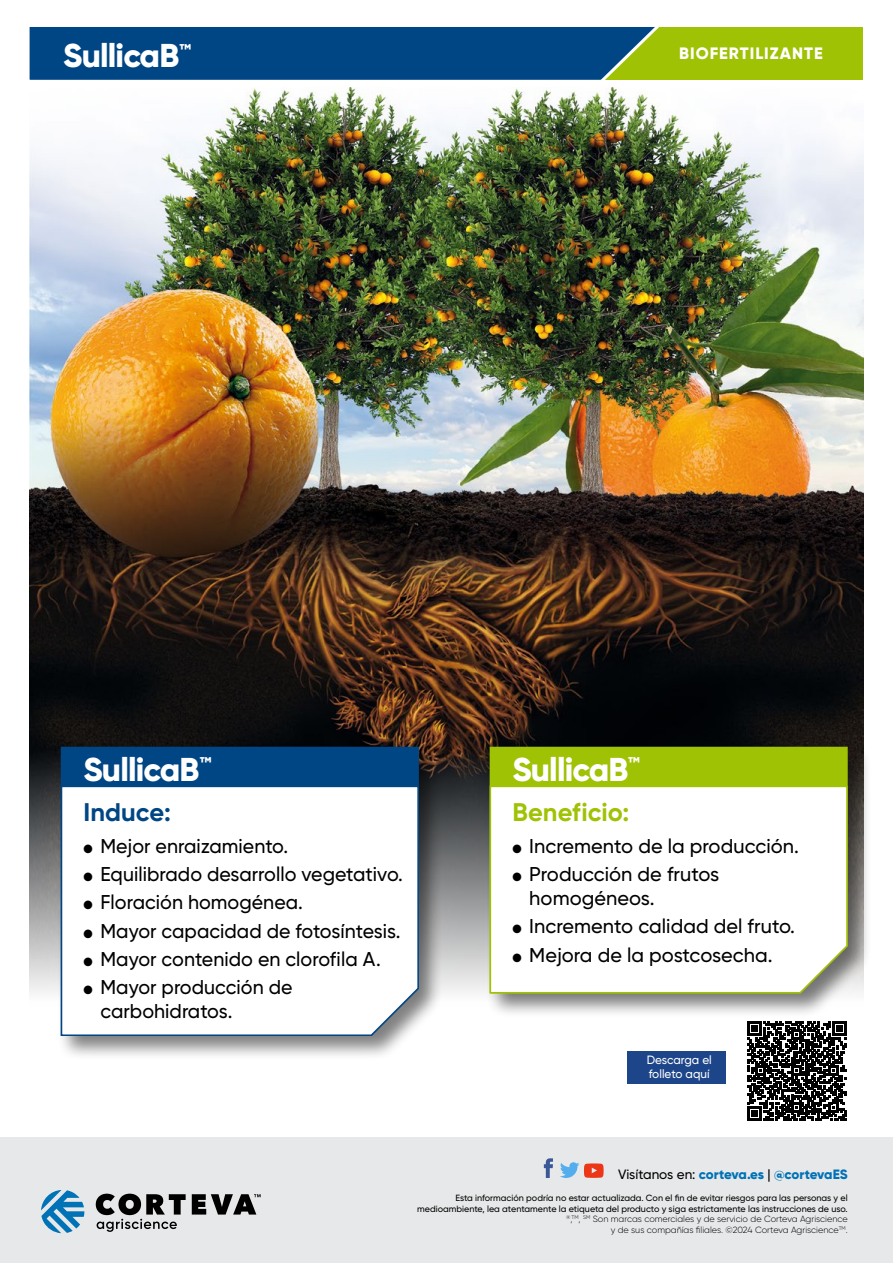
<style>
.page{position:relative;width:893px;height:1263px;background:#fff}
.page>*{position:absolute;margin:0;border:0;box-sizing:border-box;transform-origin:0 0}
.t1{font:800 33px "Gilroy";letter-spacing:-.025em;color:#fff}
.t2{font:700 25.5px "Gilroy";color:#9fc204}
.t3{font:700 25.5px "Gilroy";color:#004685}
.t4{font:500 19.95px/24px "Gilroy";color:#000}
.t5{font:800 16.5px "Gilroy";letter-spacing:.06em;color:#fff}
.t6{font:800 13.5px "Gilroy";letter-spacing:-.015em;color:#0072b6}
.t7{font:500 12px/14.4px "Gilroy";color:#fff}
.t8{font:500 9px/10.8px "Gilroy";color:#000;text-align:right}
.s1{font-weight:700;font-size:27px}
.s2{font-weight:500;color:#000}
.s3{font-weight:300}
</style>
<div class="page">
<div style="left:469px;top:27px;width:394px;height:53px;background:#9fc204"></div>
<svg style="left:29px;top:27px;width:630px;height:53px;background:#094d81"></svg>
<div style="left:0;top:1137px;width:893px;height:126px;background:#e7e8e9"></div>
<svg style="left:41px;top:1190px;width:43px;height:43px"></svg>
<svg style="left:192px;top:1194px;width:69px;height:20px"></svg>
<svg style="left:96px;top:1194px;width:90px;height:38px"></svg>
<img style="left:30px;top:87px;width:833px;height:906px">
<div style="left:57px;top:743px;width:386px;height:318px;background:#000;opacity:.5"></div>
<div style="left:60px;top:746px;width:360px;height:39px;background:#004685"></div>
<svg style="left:60px;top:785px;width:360px;height:252px"></svg>
<div style="left:486px;top:743px;width:387px;height:275px;background:#000;opacity:.5"></div>
<div style="left:489px;top:746px;width:359px;height:39px;background:#9fc204"></div>
<svg style="left:489px;top:785px;width:359px;height:209px"></svg>
<div style="left:628px;top:1051px;width:98px;height:33px;background:#1c458a"></div>
<svg style="left:747px;top:1021px;width:99px;height:99px"></svg>
<svg style="left:544px;top:1158px;width:9px;height:20px"></svg>
<svg style="left:560px;top:1162px;width:44px;height:16px"></svg>
<h1 class="t1" style="left:63px;top:35px;width:130px">SullicaB<span class="s1">™</span></h1>
<h3 class="t5" style="left:679px;top:43px;width:145px">BIOFERTILIZANTE</h3>
<h1 class="t1" style="left:83px;top:748px;width:130px">SullicaB<span class="s1">™</span></h1>
<h2 class="t3" style="left:83px;top:796px;width:89px">Induce:</h2>
<h3 class="t4" style="left:83px;top:834px;width:206px">● Mejor enraizamiento.</h3>
<h3 class="t4" style="left:83px;top:862px;width:321px">● Equilibrado desarrollo vegetativo.</h3>
<h3 class="t4" style="left:83px;top:890px;width:221px">● Floración homogénea.</h3>
<h3 class="t4" style="left:83px;top:918px;width:319px">● Mayor capacidad de fotosíntesis.</h3>
<h3 class="t4" style="left:83px;top:947px;width:299px">● Mayor contenido en clorofila A.</h3>
<h3 class="t4" style="left:100px;top:975px;width:194px;text-indent:-17px">● Mayor producción de carbohidratos.</h3>
<h1 class="t1" style="left:512px;top:748px;width:129px">SullicaB<span class="s1">™</span></h1>
<h2 class="t2" style="left:512px;top:796px;width:119px">Beneficio:</h2>
<h3 class="t4" style="left:512px;top:834px;width:288px">● Incremento de la producción.</h3>
<h3 class="t4" style="left:529px;top:862px;width:192px;text-indent:-17px">● Producción de frutos homogéneos.</h3>
<h3 class="t4" style="left:512px;top:914px;width:284px">● Incremento calidad del fruto.</h3>
<h3 class="t4" style="left:512px;top:942px;width:262px">● Mejora de la postcosecha.</h3>
<h3 class="t7" style="left:647px;top:1052px;width:67px">Descarga el folleto aquí</h3>
<h3 class="t6" style="left:618px;top:1166px;width:231px"><span class="s2">Visítanos en:</span> corteva.es <span class="s2">|</span> @cortevaES</h3>
<p class="t8" style="left:417px;top:1192px;width:432px">Esta información podría no estar actualizada. Con el fin de evitar riesgos para las personas y el medioambiente, lea atentamente la etiqueta del producto y siga estrictamente las instrucciones de uso. <sup>®</sup><span class="s3">,</span><sup>TM</sup><span class="s3">,</span> <sup>SM</sup> <span class="s3">Son marcas comerciales y de servicio de Corteva Agriscience<br>y de sus compañías filiales. ©2024 Corteva Agriscience</span><sup>TM</sup><span class="s3">.</span></p>
</div>
